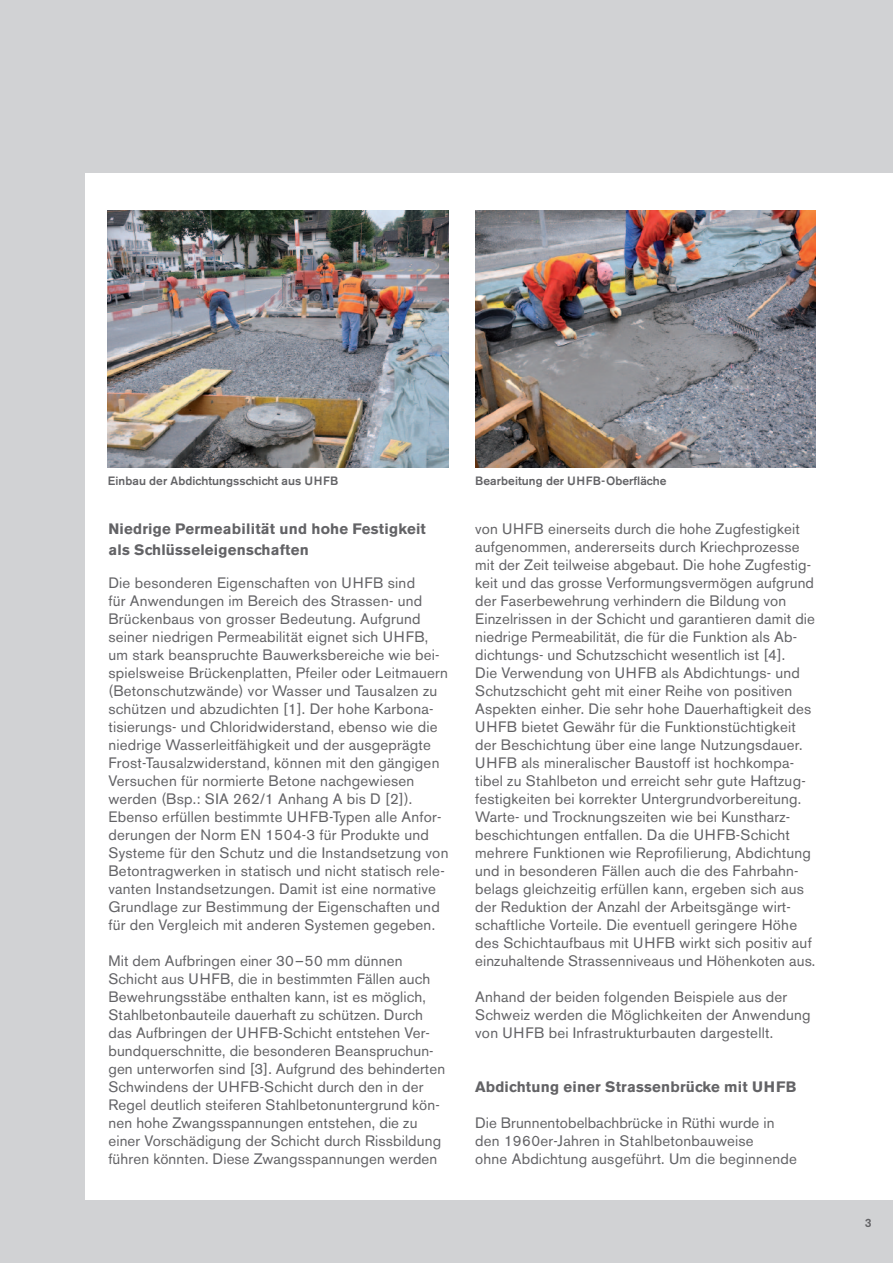
<style>
.page{position:relative;width:893px;height:1263px;background:#d1d2d4}
.page>*{position:absolute;margin:0;border:0;box-sizing:border-box;transform-origin:0 0}
.t1{font:15px/18px "Akzidenz Grotesk BE";letter-spacing:.015em;color:#636366}
.t2{font:700 15px/21px "Akzidenz Grotesk BE";letter-spacing:.015em;color:#636366}
.t3{font:500 12px "Akzidenz Grotesk BE";letter-spacing:.005em;color:#636366}
</style>
<div class="page">
<div style="left:85px;top:174px;width:808px;height:1026px;background:#fff"></div>
<img style="left:108px;top:210px;width:340px;height:257px">
<img style="left:475px;top:210px;width:340px;height:257px">
<p class="t3" style="left:108px;top:474px;width:232px">Einbau der Abdichtungsschicht aus UHFB</p>
<p class="t3" style="left:475px;top:474px;width:193px">Bearbeitung der UHFB-Oberfläche</p>
<p class="t2" style="left:108px;top:518px;width:319px">Niedrige Permeabilität und hohe Festigkeit als Schlüsseleigenschaften</p>
<p class="t1" style="left:108px;top:574px;width:342px">Die besonderen Eigenschaften von UHFB sind<br>für Anwendungen im Bereich des Strassen- und Brückenbaus von grosser Bedeutung. Aufgrund seiner niedrigen Permeabilität eignet sich UHFB, um stark beanspruchte Bauwerksbereiche wie bei&shy;spielsweise Brückenplatten, Pfeiler oder Leitmauern (Betonschutzwände) vor Wasser und Tausalzen zu schützen und abzudichten [1]. Der hohe Karbona&shy;tisierungs- und Chloridwiderstand, ebenso wie die niedrige Wasserleitfähigkeit und der ausgeprägte Frost-Tausalzwiderstand, können mit den gängigen Versuchen für normierte Betone nachgewiesen werden (Bsp.: SIA 262/1 Anhang A bis D [2]).<br>Ebenso erfüllen bestimmte UHFB-Typen alle Anfor&shy;derungen der Norm EN 1504-3 für Produkte und Systeme für den Schutz und die Instandsetzung von Betontragwerken in statisch und nicht statisch rele&shy;vanten Instandsetzungen. Damit ist eine normative Grundlage zur Bestimmung der Eigenschaften und für den Vergleich mit anderen Systemen gegeben.</p>
<p class="t1" style="left:108px;top:952px;width:338px">Mit dem Aufbringen einer 30–50 mm dünnen Schicht aus UHFB, die in bestimmten Fällen auch Bewehrungsstäbe enthalten kann, ist es möglich, Stahlbetonbauteile dauerhaft zu schützen. Durch das Aufbringen der UHFB-Schicht entstehen Ver&shy;bundquerschnitte, die besonderen Beanspruchun&shy;gen unterworfen sind [3]. Aufgrund des behinderten Schwindens der UHFB-Schicht durch den in der Regel deutlich steiferen Stahlbetonuntergrund kön&shy;nen hohe Zwangsspannungen entstehen, die zu einer Vorschädigung der Schicht durch Rissbildung führen könnten. Diese Zwangsspannungen werden</p>
<p class="t1" style="left:475px;top:520px;width:342px">von UHFB einerseits durch die hohe Zugfestigkeit aufgenommen, andererseits durch Kriechprozesse mit der Zeit teilweise abgebaut. Die hohe Zugfestig&shy;keit und das grosse Verformungsvermögen aufgrund der Faserbewehrung verhindern die Bildung von Einzelrissen in der Schicht und garantieren damit die niedrige Permeabilität, die für die Funktion als Ab&shy;dichtungs- und Schutzschicht wesentlich ist [4].<br>Die Verwendung von UHFB als Abdichtungs- und Schutzschicht geht mit einer Reihe von positiven Aspekten einher. Die sehr hohe Dauerhaftigkeit des UHFB bietet Gewähr für die Funktionstüchtigkeit der Beschichtung über eine lange Nutzungsdauer.<br>UHFB als mineralischer Baustoff ist hochkompa&shy;tibel zu Stahlbeton und erreicht sehr gute Haftzug&shy;festigkeiten bei korrekter Untergrundvorbereitung.<br>Warte- und Trocknungszeiten wie bei Kunstharz&shy;beschichtungen entfallen. Da die UHFB-Schicht mehrere Funktionen wie Reprofilierung, Abdichtung und in besonderen Fällen auch die des Fahrbahn&shy;belags gleichzeitig erfüllen kann, ergeben sich aus der Reduktion der Anzahl der Arbeitsgänge wirt&shy;schaftliche Vorteile. Die eventuell geringere Höhe des Schichtaufbaus mit UHFB wirkt sich positiv auf einzuhaltende Strassenniveaus und Höhenkoten aus.</p>
<p class="t1" style="left:475px;top:988px;width:337px">Anhand der beiden folgenden Beispiele aus der<br>Schweiz werden die Möglichkeiten der Anwendung von UHFB bei Infrastrukturbauten dargestellt.</p>
<p class="t2" style="left:475px;top:1076px;width:323px">Abdichtung einer Strassenbrücke mit UHFB</p>
<p class="t1" style="left:475px;top:1114px;width:323px">Die Brunnentobelbachbrücke in Rüthi wurde in den 1960er-Jahren in Stahlbetonbauweise<br>ohne Abdichtung ausgeführt. Um die beginnende</p>
<p class="t3" style="left:865px;top:1216px;width:8px">3</p>
</div>
